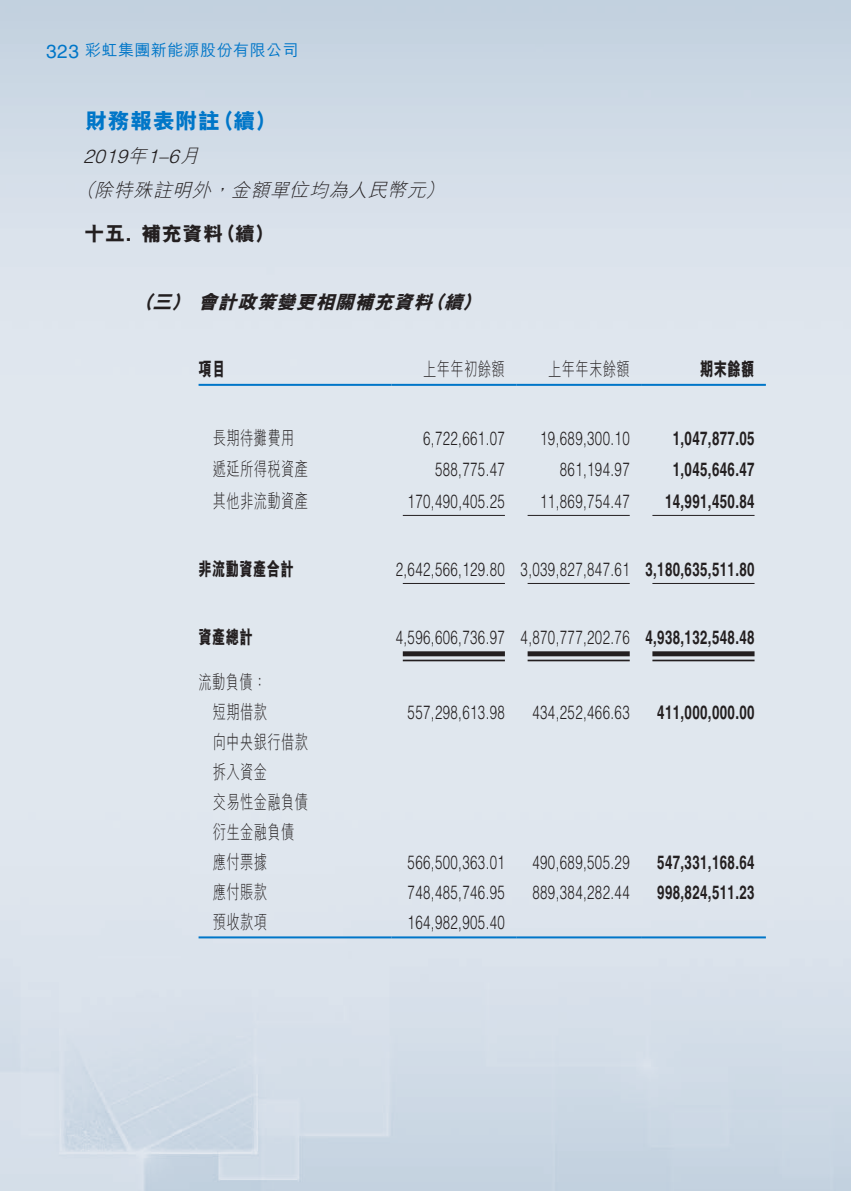
<style>
.page{position:relative;width:851px;height:1191px;background:#fff}
.page>*{position:absolute;margin:0;border:0;box-sizing:border-box;transform-origin:0 0}
.t1{font:800 22px "M Hei HK";letter-spacing:.03em;color:#0076c8}
.t2{font:800 20px "M Hei HK";letter-spacing:.03em;color:#231f20}
.t3{font:300 19px "Helvetica LT Std";letter-spacing:.03em;color:#231f20;scale:.7 1}
.t4{font:700 19px "Helvetica LT Std";letter-spacing:.03em;color:#231f20;scale:.7 1}
.t5{font:300 19px/30px "M Hei HK";letter-spacing:.03em;color:#231f20;scale:.7 1}
.t6{font:italic 300 19px "M Hei HK";color:#231f20}
.t7{font:italic 800 19px "M Hei HK";color:#231f20}
.t8{font:800 19px "M Hei HK";letter-spacing:.03em;color:#231f20;scale:.7 1}
.t9{font:italic 300 19px "Helvetica LT Std";color:#231f20}
.t10{font:19px "Helvetica LT Std";color:#0076c8}
.t11{font:500 16px "M Hei HK";letter-spacing:.03em;color:#0076c8}
.s1{font-family:"M Hei HK"}
.s2{font-family:"Helvetica LT Std";font-weight:700}
</style>
<div class="page">
<img style="left:0;top:0;width:850px;height:1191px">
<hr style="left:198px;top:384px;width:193px;height:2px;background:#0076c8">
<hr style="left:391px;top:384px;width:125px;height:2px;background:#0076c8">
<hr style="left:516px;top:384px;width:125px;height:2px;background:#0076c8">
<hr style="left:641px;top:384px;width:124px;height:2px;background:#0076c8">
<hr style="left:403px;top:515px;width:102px;height:1px;background:#231f20">
<hr style="left:527px;top:515px;width:102px;height:1px;background:#231f20">
<hr style="left:652px;top:515px;width:102px;height:1px;background:#231f20">
<hr style="left:403px;top:583px;width:102px;height:1px;background:#231f20">
<hr style="left:527px;top:583px;width:102px;height:1px;background:#231f20">
<hr style="left:652px;top:583px;width:102px;height:1px;background:#231f20">
<div style="left:403px;top:651px;width:102px;height:5px;background:#231f20"></div>
<hr style="left:403px;top:659px;width:102px;height:2px;background:#231f20">
<div style="left:527px;top:651px;width:102px;height:5px;background:#231f20"></div>
<hr style="left:527px;top:659px;width:102px;height:2px;background:#231f20">
<div style="left:652px;top:651px;width:102px;height:5px;background:#231f20"></div>
<hr style="left:652px;top:659px;width:102px;height:2px;background:#231f20">
<hr style="left:198px;top:936px;width:193px;height:2px;background:#0076c8">
<hr style="left:391px;top:936px;width:125px;height:2px;background:#0076c8">
<hr style="left:516px;top:936px;width:125px;height:2px;background:#0076c8">
<hr style="left:641px;top:936px;width:124px;height:2px;background:#0076c8">
<p class="t11" style="left:85px;top:39px;width:215px">彩虹集團新能源股份有限公司</p>
<p class="t10" style="left:46px;top:40px;width:34px">323</p>
<p class="t1" style="left:213px;top:110px;width:65px">（續(</p>
<p class="t1" style="left:85px;top:110px;width:137px">財務報表附註</p>
<p class="t9" style="left:147px;top:145px;width:58px"><span class="s1">月</span>6–1</p>
<p class="t6" style="left:127px;top:147px;width:26px">年</p>
<p class="t9" style="left:83px;top:145px;width:52px">2019</p>
<p class="t6" style="left:76px;top:180px;width:26px">（</p>
<p class="t6" style="left:425px;top:180px;width:26px">(</p>
<p class="t6" style="left:231px;top:180px;width:201px">金額單位均為人民幣元</p>
<p class="t6" style="left:94px;top:180px;width:123px">除特殊註明外</p>
<p class="t6" style="left:211px;top:180px;width:26px">，</p>
<p class="t2" style="left:85px;top:224px;width:48px">十五<span class="s2">.</span></p>
<p class="t2" style="left:216px;top:224px;width:59px">（續(</p>
<p class="t2" style="left:141px;top:224px;width:83px">補充資料</p>
<p class="t7" style="left:170px;top:293px;width:299px">）會計政策變更相關補充資料續</p>
<p class="t7" style="left:134px;top:293px;width:25px">（</p>
<p class="t7" style="left:425px;top:293px;width:25px">（</p>
<p class="t7" style="left:461px;top:293px;width:25px">(</p>
<p class="t7" style="left:152px;top:293px;width:25px">三</p>
<p class="t8" style="left:198px;top:360px;width:40px">項目</p>
<p class="t5" style="left:423px;top:354px;width:118px">上年年初餘額</p>
<p class="t5" style="left:548px;top:354px;width:118px">上年年末餘額</p>
<p class="t8" style="left:700px;top:360px;width:79px">期末餘額</p>
<p class="t5" style="left:213px;top:423px;width:118px">長期待攤費用</p>
<p class="t3" style="left:423px;top:427px;width:118px">6,722,661.07</p>
<p class="t3" style="left:540px;top:427px;width:129px">19,689,300.10</p>
<p class="t4" style="left:672px;top:427px;width:118px">1,047,877.05</p>
<p class="t5" style="left:213px;top:454px;width:138px">遞延所得稅資產</p>
<p class="t3" style="left:435px;top:458px;width:101px">588,775.47</p>
<p class="t3" style="left:559px;top:458px;width:101px">861,194.97</p>
<p class="t4" style="left:672px;top:458px;width:118px">1,045,646.47</p>
<p class="t5" style="left:213px;top:485px;width:138px">其他非流動資產</p>
<p class="t3" style="left:407px;top:489px;width:140px">170,490,405.25</p>
<p class="t3" style="left:540px;top:489px;width:129px">11,869,754.47</p>
<p class="t4" style="left:665px;top:489px;width:129px">14,991,450.84</p>
<p class="t8" style="left:198px;top:559px;width:138px">非流動資產合計</p>
<p class="t3" style="left:395px;top:557px;width:157px">2,642,566,129.80</p>
<p class="t3" style="left:520px;top:557px;width:157px">3,039,827,847.61</p>
<p class="t4" style="left:645px;top:557px;width:157px">3,180,635,511.80</p>
<p class="t8" style="left:198px;top:627px;width:79px">資產總計</p>
<p class="t5" style="left:198px;top:666px;width:99px">流動負債：</p>
<p class="t3" style="left:395px;top:625px;width:157px">4,596,606,736.97</p>
<p class="t3" style="left:520px;top:625px;width:157px">4,870,777,202.76</p>
<p class="t4" style="left:645px;top:625px;width:157px">4,938,132,548.48</p>
<p class="t5" style="left:213px;top:696px;width:138px">短期借款<br>向中央銀行借款拆入資金<br>交易性金融負債衍生金融負債</p>
<p class="t3" style="left:407px;top:700px;width:140px">557,298,613.98</p>
<p class="t3" style="left:532px;top:700px;width:140px">434,252,466.63</p>
<p class="t4" style="left:657px;top:700px;width:140px">411,000,000.00</p>
<p class="t5" style="left:213px;top:846px;width:79px">應付票據</p>
<p class="t3" style="left:407px;top:850px;width:140px">566,500,363.01</p>
<p class="t3" style="left:532px;top:850px;width:140px">490,689,505.29</p>
<p class="t4" style="left:657px;top:850px;width:140px">547,331,168.64</p>
<p class="t5" style="left:213px;top:876px;width:79px">應付賬款</p>
<p class="t3" style="left:407px;top:880px;width:140px">748,485,746.95</p>
<p class="t3" style="left:532px;top:880px;width:140px">889,384,282.44</p>
<p class="t4" style="left:657px;top:880px;width:140px">998,824,511.23</p>
<p class="t5" style="left:213px;top:906px;width:79px">預收款項</p>
<p class="t3" style="left:407px;top:910px;width:140px">164,982,905.40</p>
</div>
